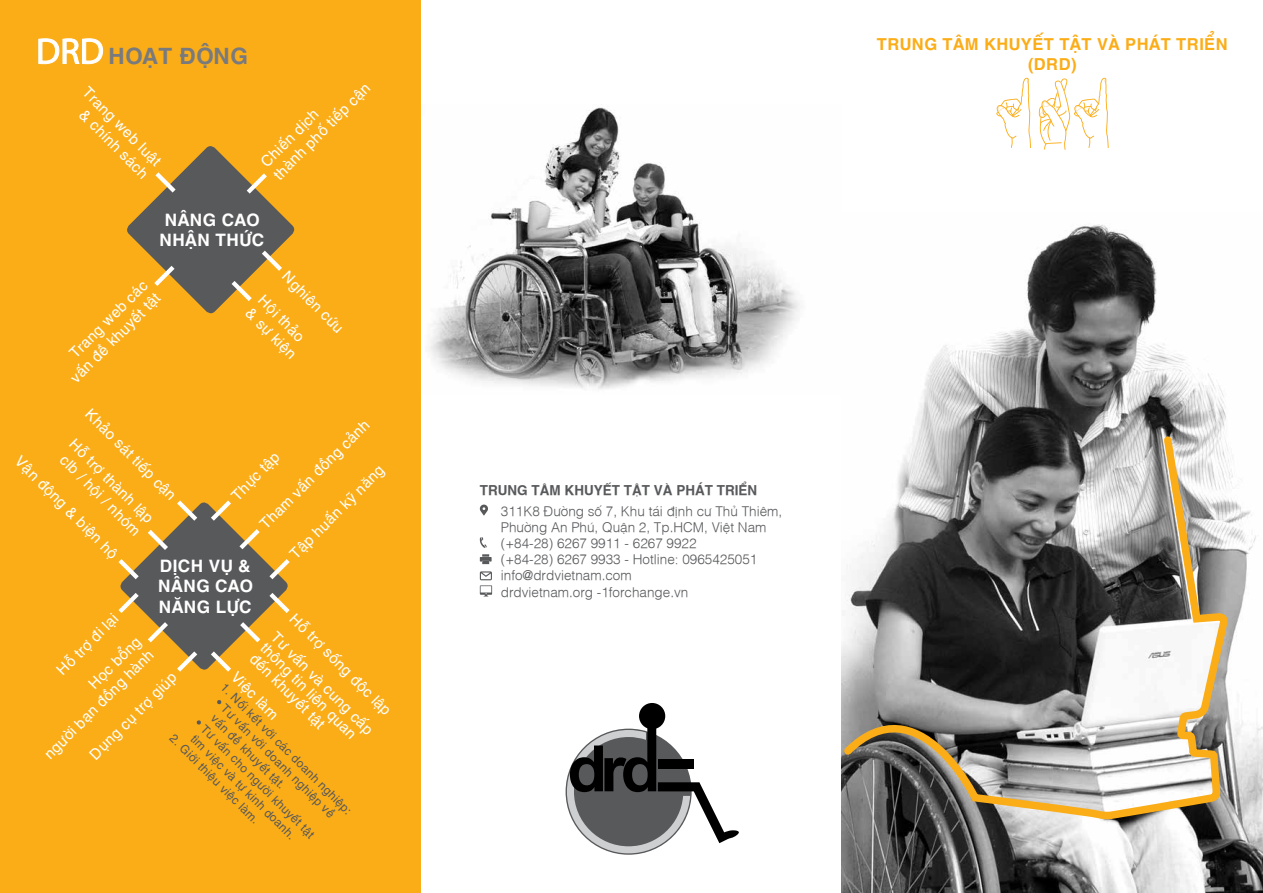
<style>
.page{position:relative;width:1263px;height:893px;background:#fff}
.page>*{position:absolute;margin:0;border:0;box-sizing:border-box;transform-origin:0 0}
.t1{font:700 22.5px "UTM Helve";color:#797a7d}
.t2{font:700 17.1px/20.5px "UTM Helve";color:#fff;text-align:center}
.t3{font:700 16.5px "UTM Helve";color:#fbad18}
.t4{font:15px/18px "UTM Helve";color:#fff}
.t5{font:300 13.5px/16.2px "SFU Helvetica";color:#58595b}
.t6{font:700 13.5px "SFU Helvetica";color:#58595b}
.t7{font:12px/14.4px "UTM Helve";color:#58595b}
</style>
<div class="page">
<div style="left:0;top:0;width:421px;height:893px;background:#fbad18"></div>
<img style="left:430px;top:107px;width:370px;height:282px">
<img style="left:842px;top:223px;width:421px;height:670px">
<svg style="left:841px;top:431px;width:387px;height:392px"></svg>
<svg style="left:996px;top:78px;width:35px;height:70px"></svg>
<svg style="left:1039px;top:78px;width:70px;height:72px"></svg>
<svg style="left:567px;top:724px;width:172px;height:129px"></svg>
<div style="left:639px;top:703px;width:26px;height:26px;background:#000;border-radius:50%"></div>
<svg style="left:38px;top:38px;width:66px;height:27px"></svg>
<svg style="left:127px;top:146px;width:168px;height:168px"></svg>
<svg style="left:118px;top:500px;width:172px;height:172px"></svg>
<svg style="left:217px;top:700px;width:5px;height:4px"></svg>
<svg style="left:196px;top:720px;width:5px;height:5px"></svg>
<svg style="left:480px;top:505px;width:8px;height:10px"></svg>
<svg style="left:480px;top:537px;width:7px;height:11px"></svg>
<svg style="left:480px;top:554px;width:12px;height:10px"></svg>
<svg style="left:480px;top:571px;width:12px;height:25px"></svg>
<h1 class="t1" style="left:108px;top:37px;width:142px">HOẠT ĐỘNG</h1>
<p class="t4" style="left:93px;top:82px;width:106px;text-align:right;rotate:45deg">Trang web luật &amp; chính sách</p>
<p class="t4" style="left:256px;top:157px;width:131px;rotate:-45deg">Chiến dịch<br>thành phố tiếp cận</p>
<p class="t2" style="left:159px;top:207px;width:107px">NÂNG CAO<br>NHẬN THỨC</p>
<p class="t4" style="left:53px;top:360px;width:122px;text-align:right;rotate:-45deg">Trang web các vấn đề khuyết tật</p>
<p class="t4" style="left:292px;top:266px;width:82px;rotate:45deg">Nghiên cứu</p>
<p class="t4" style="left:268px;top:290px;width:67px;rotate:45deg">Hội thảo &amp; sự kiện</p>
<p class="t4" style="left:96px;top:404px;width:123px;rotate:45deg">Khảo sát tiếp cận</p>
<p class="t4" style="left:255px;top:519px;width:150px;rotate:-45deg">Tham vấn đồng cảnh</p>
<p class="t4" style="left:79px;top:434px;width:114px;text-align:center;rotate:45deg">Hỗ trợ thành lập clb / hội / nhóm</p>
<p class="t4" style="left:226px;top:490px;width:63px;rotate:-45deg">Thực tập</p>
<p class="t4" style="left:25px;top:451px;width:140px;rotate:45deg">Vận động &amp; biện hộ</p>
<p class="t4" style="left:285px;top:549px;width:128px;rotate:-45deg">Tập huấn kỹ năng</p>
<p class="t2" style="left:158px;top:553px;width:96px;text-align:justify">DỊCH VỤ &amp; NÂNG CAO NĂNG LỰC</p>
<p class="t4" style="left:300px;top:608px;width:138px;rotate:45deg">Hỗ trợ sống độc lập</p>
<p class="t4" style="left:52px;top:665px;width:81px;rotate:-45deg">Hỗ trợ đi lại</p>
<p class="t4" style="left:85px;top:749px;width:118px;rotate:-45deg">Dụng cụ trợ giúp</p>
<p class="t4" style="left:280px;top:628px;width:139px;line-height:15px;rotate:45deg">Tư vấn và cung cấp thông tin liên quan đến khuyết tật</p>
<p class="t4" style="left:26px;top:736px;width:150px;text-align:right;rotate:-45deg">Học bổng<br>người bạn đồng hành</p>
<p class="t4" style="left:241px;top:667px;width:62px;rotate:45deg">Việc làm</p>
<p class="t7" style="left:239px;top:690px;width:166px;text-indent:-15px;rotate:45deg">1. Nối kết với các doanh nghiệp:<br>Tư vấn với doanh nghiệp về vấn đề khuyết tật.<br>Tư vấn cho người khuyết tật</p>
<p class="t7" style="left:178px;top:730px;width:123px;rotate:45deg">2. Giới thiệu việc làm.</p>
<p class="t7" style="left:199px;top:731px;width:144px;rotate:45deg">tìm việc và tự kinh doanh.</p>
<p class="t6" style="left:480px;top:479px;width:279px">TRUNG TÂM KHUYẾT TẬT VÀ PHÁT TRIỂN</p>
<p class="t5" style="left:501px;top:501px;width:283px">311K8 Đường số 7, Khu tái định cư Thủ Thiêm, Phường An Phú, Quận 2, Tp.HCM, Việt Nam (+84-28) 6267 9911 - 6267 9922<br>(+84-28) 6267 9933 - Hotline: 0965425051 info@drdvietnam.com<br>drdvietnam.org -1forchange.vn</p>
<p class="t3" style="left:877px;top:30px;width:353px">TRUNG TÂM KHUYẾT TẬT VÀ PHÁT TRIỂN</p>
<p class="t3" style="left:1028px;top:50px;width:50px">(DRD)</p>
</div>
